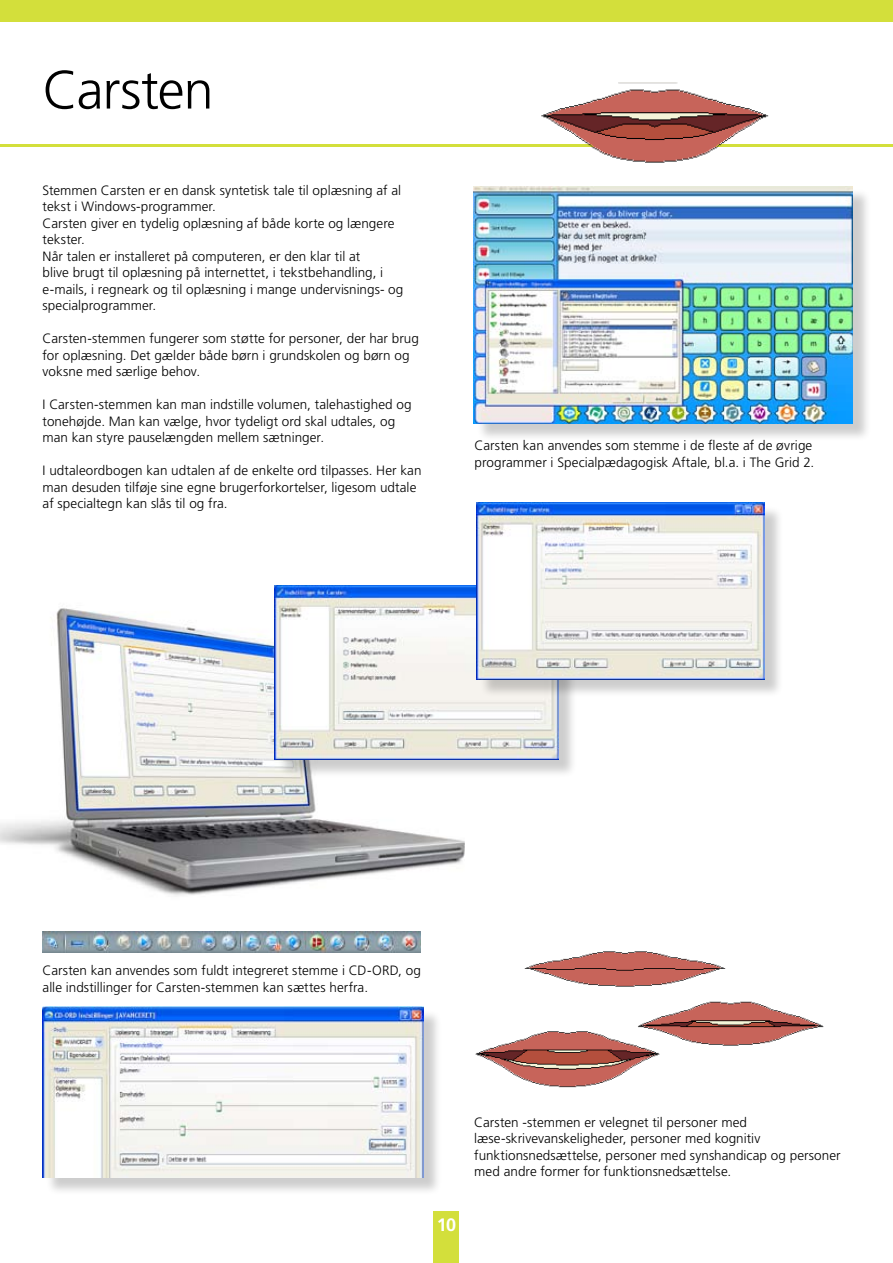
<style>
.page{position:relative;width:893px;height:1263px;background:#fff}
.page>*{position:absolute;margin:0;border:0;box-sizing:border-box;transform-origin:0 0}
.t1{font:300 54px "Frutiger LT";letter-spacing:-.02em;color:#000}
.t2{font:700 18px "Frutiger LT";color:#fff}
.t3{font:300 13.5px/16.5px "Frutiger LT";letter-spacing:.005em;color:#000}
</style>
<div class="page">
<img style="left:0;top:596px;width:465px;height:300px">
<div style="left:0;top:0;width:893px;height:21px;background:#d3df3b"></div>
<hr style="left:0;top:145px;width:893px;height:2px;background:#d3df3b">
<div style="left:434px;top:1212px;width:25px;height:51px;background:#d3df3b"></div>
<div style="left:277px;top:588px;width:307px;height:199px;background:#000;opacity:.2"></div>
<img style="left:275px;top:586px;width:283px;height:173px">
<div style="left:479px;top:505px;width:311px;height:203px;background:#000;opacity:.2"></div>
<img style="left:476px;top:503px;width:289px;height:176px">
<div style="left:476px;top:188px;width:402px;height:260px;background:#000;opacity:.2"></div>
<img style="left:474px;top:186px;width:379px;height:237px">
<div style="left:45px;top:1009px;width:404px;height:254px;background:#000;opacity:.2"></div>
<img style="left:43px;top:1007px;width:380px;height:170px">
<img style="left:43px;top:932px;width:377px;height:20px">
<img style="left:530px;top:82px;width:269px;height:81px">
<img style="left:475px;top:1031px;width:185px;height:57px">
<img style="left:615px;top:1001px;width:209px;height:52px">
<img style="left:524px;top:951px;width:202px;height:36px">
<h1 class="t1" style="left:43px;top:59px;width:173px">Carsten</h1>
<p class="t3" style="left:43px;top:182px;width:362px">Stemmen Carsten er en dansk syntetisk tale til oplæsning af al tekst i Windows-programmer.<br>Carsten giver en tydelig oplæsning af både korte og længere tekster.<br>Når talen er installeret på computeren, er den klar til at<br>blive brugt til oplæsning på internettet, i tekstbehandling, i e-mails, i regneark og til oplæsning i mange undervisnings- og specialprogrammer.</p>
<p class="t3" style="left:43px;top:330px;width:378px">Carsten-stemmen fungerer som støtte for personer, der har brug for oplæsning. Det gælder både børn i grundskolen og børn og voksne med særlige behov.</p>
<p class="t3" style="left:43px;top:396px;width:370px">I Carsten-stemmen kan man indstille volumen, talehastighed og tonehøjde. Man kan vælge, hvor tydeligt ord skal udtales, og man kan styre pauselængden mellem sætninger.</p>
<p class="t3" style="left:43px;top:462px;width:380px">I udtaleordbogen kan udtalen af de enkelte ord tilpasses. Her kan man desuden tilføje sine egne brugerforkortelser, ligesom udtale af specialtegn kan slås til og fra.</p>
<p class="t3" style="left:475px;top:437px;width:341px">Carsten kan anvendes som stemme i de fleste af de øvrige programmer i Specialpædagogisk Aftale, bl.a. i The Grid 2.</p>
<p class="t3" style="left:43px;top:962px;width:380px">Carsten kan anvendes som fuldt integreret stemme i CD-ORD, og alle indstillinger for Carsten-stemmen kan sættes herfra.</p>
<h2 class="t2" style="left:437px;top:1214px;width:21px">10</h2>
<p class="t3" style="left:474px;top:1114px;width:368px">Carsten -stemmen er velegnet til personer med læse-skrivevanskeligheder, personer med kognitiv funktionsnedsættelse, personer med synshandicap og personer med andre former for funktionsnedsættelse.</p>
</div>
